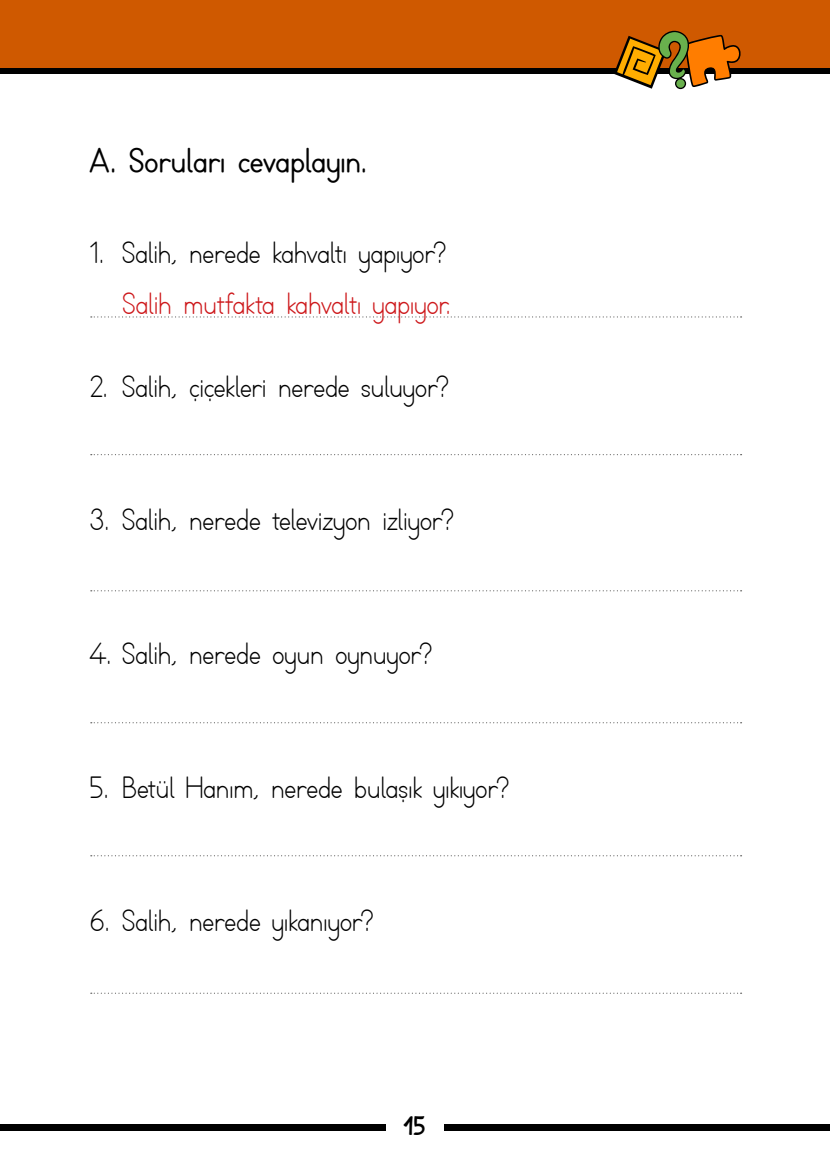
<style>
.page{position:relative;width:830px;height:1170px;background:#fff}
.page>*{position:absolute;margin:0;border:0;box-sizing:border-box;transform-origin:0 0}
.t1{font:700 33px "TTKB Dik Temel Abece";letter-spacing:-.01em;color:#000}
.t2{font:30px "TTKB Dik Temel Abece";letter-spacing:-.01em;color:#000}
.t3{font:30px "TTKB Dik Temel Abece";letter-spacing:-.01em;color:#cd171a}
.t4{font:27px "Mr Sunshine 2";color:#000}
</style>
<div class="page">
<svg style="left:0;top:67px;width:829px;height:7px;background:#1d0c00"></svg>
<div style="left:0;top:0;width:829px;height:67px;background:#cf5900"></div>
<svg style="left:613px;top:31px;width:128px;height:58px"></svg>
<div style="left:444px;top:1123px;width:385px;height:7px;background:#000"></div>
<div style="left:0;top:1123px;width:386px;height:7px;background:#000"></div>
<svg style="left:91px;top:316px;width:650px;height:1px"></svg>
<svg style="left:91px;top:454px;width:650px;height:1px"></svg>
<svg style="left:91px;top:590px;width:650px;height:1px"></svg>
<svg style="left:91px;top:722px;width:650px;height:1px"></svg>
<svg style="left:91px;top:855px;width:650px;height:1px"></svg>
<svg style="left:91px;top:992px;width:650px;height:1px"></svg>
<p class="t1" style="left:89px;top:140px;width:279px">A. Soruları cevaplayın.</p>
<p class="t2" style="left:89px;top:235px;width:358px">1. Salih, nerede kahvaltı yapıyor?</p>
<p class="t3" style="left:122px;top:285px;width:330px">Salih mutfakta kahvaltı yapıyor.</p>
<p class="t2" style="left:89px;top:368px;width:360px">2. Salih, çiçekleri nerede suluyor?</p>
<p class="t2" style="left:89px;top:502px;width:365px">3. Salih, nerede televizyon izliyor?</p>
<p class="t2" style="left:89px;top:635px;width:344px">4. Salih, nerede oyun oynuyor?</p>
<p class="t2" style="left:89px;top:769px;width:421px">5. Betül Hanım, nerede bulaşık yıkıyor?</p>
<p class="t2" style="left:89px;top:902px;width:285px">6. Salih, nerede yıkanıyor?</p>
<p class="t4" style="left:403px;top:1113px;width:24px">15</p>
</div>
